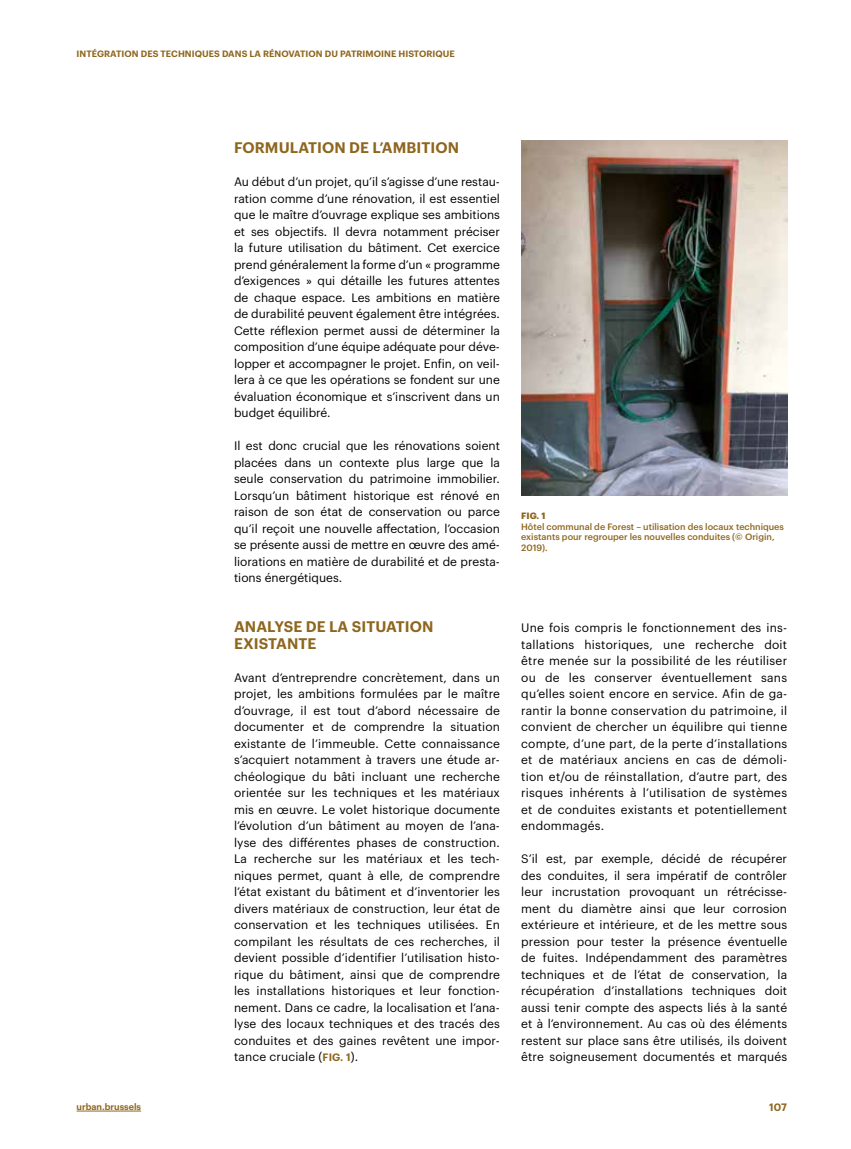
<style>
.page{position:relative;width:851px;height:1149px;background:#fff}
.page>*{position:absolute;margin:0;border:0;box-sizing:border-box;transform-origin:0 0}
.t1{font:600 15px/16.5px "Graphik";letter-spacing:.005em;color:#8e661e}
.t2{font:12px/16.5px "Graphik";letter-spacing:.01em;color:#000;text-align:justify}
.t3{font:600 10.5px "Graphik";color:#8e661e}
.t4{font:500 9px/10.5px "Graphik";color:#8e661e}
.t5{font:600 9px "Graphik";letter-spacing:.005em;color:#8e661e}
.t6{font:700 9px "Graphik";color:#8e661e}
.s1{font-weight:600;font-size:10.5px;color:#8e661e}
</style>
<div class="page">
<img style="left:521px;top:140px;width:266px;height:355px">
<hr style="left:77px;top:1110px;width:64px;height:1px;background:#8e661e">
<p class="t5" style="left:77px;top:47px;width:380px">INTÉGRATION DES TECHNIQUES DANS LA RÉNOVATION DU PATRIMOINE HISTORIQUE</p>
<p class="t1" style="left:234px;top:138px;width:226px">FORMULATION DE L’AMBITION</p>
<p class="t2" style="left:234px;top:172px;width:267px">Au début d’un projet, qu’il s’agisse d’une restau&shy;ration comme d’une rénovation, il est essentiel que le maître d’ouvrage explique ses ambitions et ses objectifs. Il devra notamment préciser la future utilisation du bâtiment. Cet exercice prend généralement la forme d’un « programme d’exigences » qui détaille les futures attentes de chaque espace. Les ambitions en matière de durabilité peuvent également être intégrées.<br>Cette réflexion permet aussi de déterminer la composition d’une équipe adéquate pour déve&shy;lopper et accompagner le projet. Enfin, on veil&shy;lera à ce que les opérations se fondent sur une évaluation économique et s’inscrivent dans un budget équilibré.</p>
<p class="t2" style="left:234px;top:436px;width:267px">Il est donc crucial que les rénovations soient placées dans un contexte plus large que la seule conservation du patrimoine immobilier.<br>Lorsqu’un bâtiment historique est rénové en raison de son état de conservation ou parce qu’il reçoit une nouvelle affectation, l’occasion se présente aussi de mettre en œuvre des amé&shy;liorations en matière de durabilité et de presta&shy;tions énergétiques.</p>
<p class="t1" style="left:234px;top:616px;width:201px">ANALYSE DE LA SITUATION<br>EXISTANTE</p>
<p class="t2" style="left:234px;top:667px;width:267px">Avant d’entreprendre concrètement, dans un projet, les ambitions formulées par le maître d’ouvrage, il est tout d’abord nécessaire de documenter et de comprendre la situation existante de l’immeuble. Cette connaissance s’acquiert notamment à travers une étude ar&shy;chéologique du bâti incluant une recherche orientée sur les techniques et les matériaux mis en œuvre. Le volet historique documente l’évolution d’un bâtiment au moyen de l’ana&shy;lyse des différentes phases de construction.<br>La recherche sur les matériaux et les tech&shy;niques permet, quant à elle, de comprendre l’état existant du bâtiment et d’inventorier les divers matériaux de construction, leur état de conservation et les techniques utilisées. En compilant les résultats de ces recherches, il devient possible d’identifier l’utilisation histo&shy;rique du bâtiment, ainsi que de comprendre les installations historiques et leur fonction&shy;nement. Dans ce cadre, la localisation et l’ana&shy;lyse des locaux techniques et des tracés des conduites et des gaines revêtent une impor&shy;tance cruciale (<span class="s1">FIG. 1</span>).</p>
<p class="t6" style="left:521px;top:508px;width:26px">FIG. 1</p>
<p class="t4" style="left:521px;top:520px;width:264px">Hôtel communal de Forest – utilisation des locaux techniques existants pour regrouper les nouvelles conduites (© Origin,<br>2019).</p>
<p class="t2" style="left:521px;top:618px;width:267px">Une fois compris le fonctionnement des ins&shy;tallations historiques, une recherche doit être menée sur la possibilité de les réutiliser ou de les conserver éventuellement sans qu’elles soient encore en service. Afin de ga&shy;rantir la bonne conservation du patrimoine, il convient de chercher un équilibre qui tienne compte, d’une part, de la perte d’installations et de matériaux anciens en cas de démoli&shy;tion et/ou de réinstallation, d’autre part, des risques inhérents à l’utilisation de systèmes et de conduites existants et potentiellement endommagés.</p>
<p class="t2" style="left:521px;top:849px;width:267px">S’il est, par exemple, décidé de récupérer des conduites, il sera impératif de contrôler leur incrustation provoquant un rétrécisse&shy;ment du diamètre ainsi que leur corrosion extérieure et intérieure, et de les mettre sous pression pour tester la présence éventuelle de fuites. Indépendamment des paramètres techniques et de l’état de conservation, la récupération d’installations techniques doit aussi tenir compte des aspects liés à la santé et à l’environnement. Au cas où des éléments restent sur place sans être utilisés, ils doivent être soigneusement documentés et marqués</p>
<p class="t5" style="left:77px;top:1099px;width:66px">urban.brussels</p>
<p class="t3" style="left:769px;top:1098px;width:20px">107</p>
</div>
